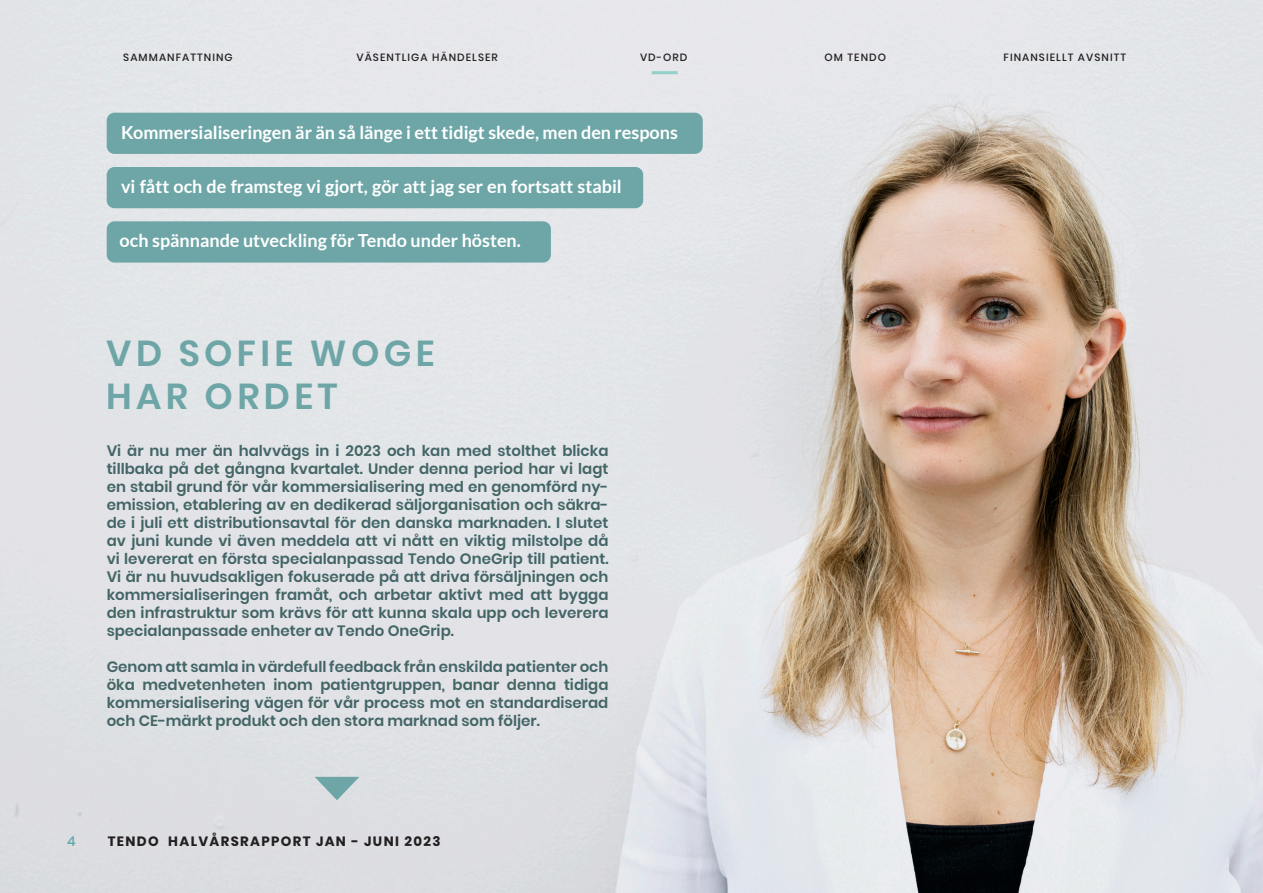
<style>
.page{position:relative;width:1263px;height:893px;background:#fff}
.page>*{position:absolute;margin:0;border:0;box-sizing:border-box;transform-origin:0 0}
.t1{font:600 36px "Poppins";letter-spacing:.12em;color:#6ea6a7}
.t2{font:700 18px "Lato";color:#fff}
.t3{font:600 15px/18px "Poppins";color:#436566;text-align:justify}
.t4{font:700 13.5px "Poppins";letter-spacing:.1em;color:#231f20}
.t5{font:500 13.5px "Poppins";color:#5da8a8}
.t6{font:500 10.5px "Poppins";letter-spacing:.1em;color:#231f20}
</style>
<div class="page">
<img style="left:0;top:0;width:1263px;height:893px">
<hr style="left:652px;top:71px;width:26px;height:3px;background:#90d1c9">
<svg style="left:315px;top:777px;width:44px;height:23px"></svg>
<div style="left:107px;top:113px;width:596px;height:41px;background:#6ea6a7;border-radius:8px"></div>
<div style="left:107px;top:167px;width:536px;height:41px;background:#6ea6a7;border-radius:8px"></div>
<div style="left:107px;top:221px;width:444px;height:42px;background:#6ea6a7;border-radius:8px"></div>
<p class="t6" style="left:123px;top:51px;width:111px">SAMMANFATTNING</p>
<p class="t6" style="left:356px;top:51px;width:143px">VÄSENTLIGA HÄNDELSER</p>
<p class="t6" style="left:640px;top:51px;width:49px">VD-ORD</p>
<p class="t6" style="left:824px;top:51px;width:63px">OM TENDO</p>
<p class="t6" style="left:1003px;top:51px;width:124px">FINANSIELLT AVSNITT</p>
<p class="t2" style="left:121px;top:122px;width:558px">Kommersialiseringen är än så länge i ett tidigt skede, men den respons</p>
<p class="t2" style="left:121px;top:176px;width:502px">vi fått och de framsteg vi gjort, gör att jag ser en fortsatt stabil</p>
<p class="t2" style="left:120px;top:231px;width:403px">och spännande utveckling för Tendo under hösten.</p>
<p class="t1" style="left:106px;top:332px;width:330px">VD SOFIE WOGE</p>
<p class="t1" style="left:106px;top:375px;width:233px">HAR ORDET</p>
<p class="t3" style="left:107px;top:442px;width:503px">Vi är nu mer än halvvägs in i 2023 och kan med stolthet blicka tillbaka på det gångna kvartalet. Under denna period har vi lagt en stabil grund för vår kommersialisering med en genomförd ny&shy;emission, etablering av en dedikerad säljorganisation och säkra&shy;de i juli ett distributionsavtal för den danska marknaden. I slutet av juni kunde vi även meddela att vi nått en viktig milstolpe då vi levererat en första specialanpassad Tendo OneGrip till patient.<br>Vi är nu huvudsakligen fokuserade på att driva försäljningen och kommersialiseringen framåt, och arbetar aktivt med att bygga den infrastruktur som krävs för att kunna skala upp och leverera specialanpassade enheter av Tendo OneGrip.</p>
<p class="t3" style="left:107px;top:658px;width:503px">Genom att samla in värdefull feedback från enskilda patienter och öka medvetenheten inom patientgruppen, banar denna tidiga kommersialisering vägen för vår process mot en standardiserad och CE-märkt produkt och den stora marknad som följer.</p>
<p class="t5" style="left:67px;top:834px;width:10px">4</p>
<p class="t4" style="left:108px;top:834px;width:334px">TENDO HALVÅRSRAPPORT JAN - JUNI 2023</p>
</div>
